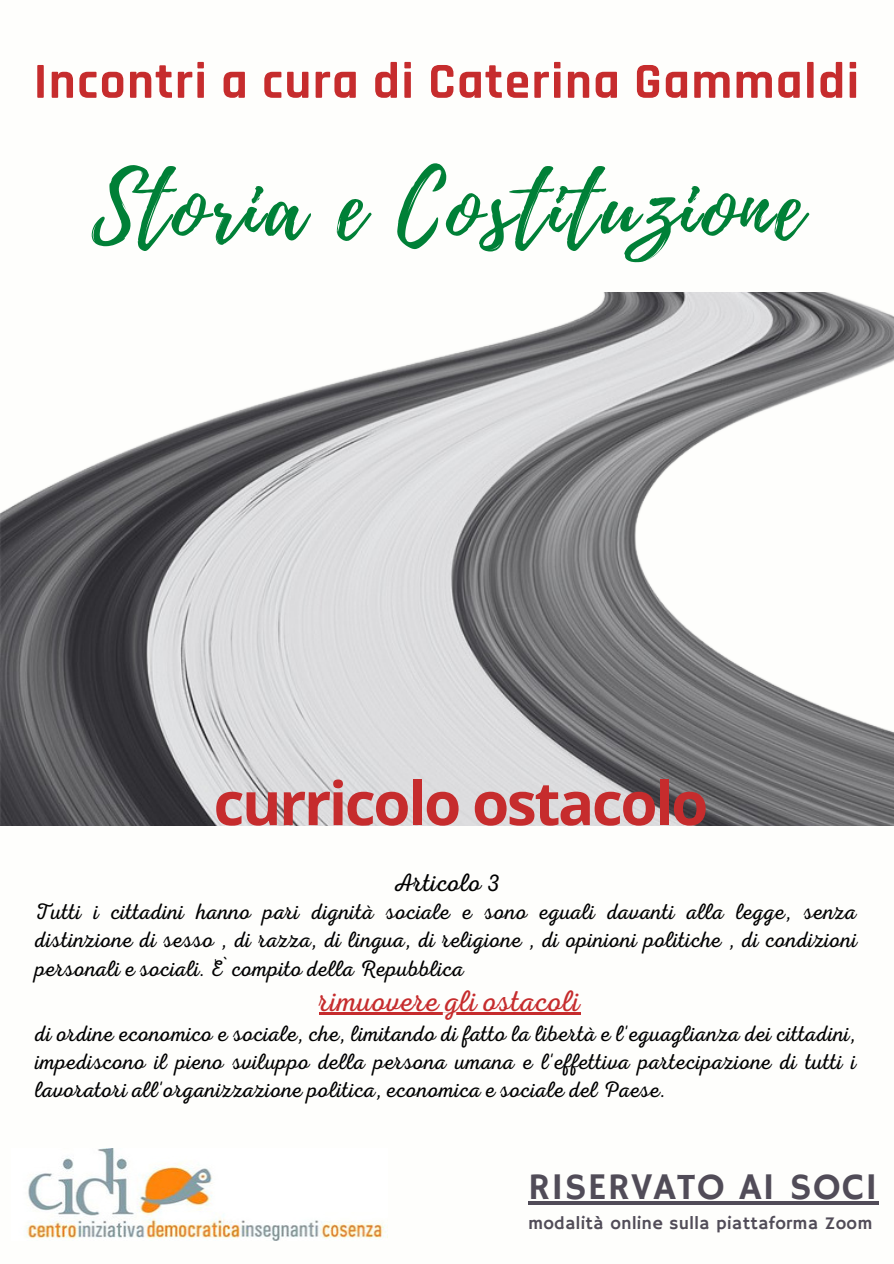
<style>
.page{position:relative;width:894px;height:1264px;background:#fff}
.page>*{position:absolute;margin:0;border:0;box-sizing:border-box;transform-origin:0 0}
.t1{font:90.15px "Playlist Script";letter-spacing:.04em;color:#008037}
.t2{font:700 60px "Open Sans";letter-spacing:-.04em;color:#c62c2d}
.t3{font:700 51px "Rajdhani";letter-spacing:.03em;color:#c62c2d}
.t4{font:37.5px "Hammersmith One";letter-spacing:.03em;color:#514c58}
.t5{font:30px "RTL Adam Script Light";letter-spacing:.02em;color:#c62c2d}
.t6{font:25.5px "RTL Adam Script Light";letter-spacing:.02em;color:#000}
.t7{font:22.5px/28.2px "RTL Adam Script Light";letter-spacing:.02em;color:#000;text-align:justify}
.t8{font:18px "Hammersmith One";letter-spacing:.015em;color:#514c58}
</style>
<div class="page">
<img style="left:25px;top:1148px;width:361px;height:91px">
<img style="left:0;top:293px;width:893px;height:532px">
<svg style="left:528px;top:1201px;width:350px;height:3px"></svg>
<hr style="left:319px;top:1012px;width:261px;height:3px;background:#c62c2d">
<h3 class="t3" style="left:34px;top:50px;width:826px">Incontri a cura di Caterina Gammaldi</h3>
<h1 class="t1" style="left:92px;top:144px;width:712px">Storia e Costituzione</h1>
<h2 class="t2" style="left:213px;top:761px;width:496px">curricolo ostacolo</h2>
<p class="t6" style="left:393px;top:868px;width:108px">Articolo 3</p>
<p class="t7" style="left:35px;top:898px;width:823px">Tutti i cittadini hanno pari dignità sociale e sono eguali davanti alla legge, senza distinzione di sesso , di razza, di lingua, di religione , di opinioni politiche , di condizioni personali e sociali. E` compito della Repubblica</p>
<h3 class="t5" style="left:319px;top:983px;width:262px">rimuovere gli ostacoli</h3>
<p class="t7" style="left:35px;top:1020px;width:822px">di ordine economico e sociale, che, limitando di fatto la libertà e l'eguaglianza dei cittadini, impediscono il pieno sviluppo della persona umana e l'effettiva partecipazione di tutti i lavoratori all'organizzazione politica, economica e sociale del Paese.</p>
<h3 class="t4" style="left:528px;top:1164px;width:351px">RISERVATO AI SOCI</h3>
<p class="t8" style="left:528px;top:1212px;width:346px">modalità online sulla piattaforma Zoom</p>
</div>
